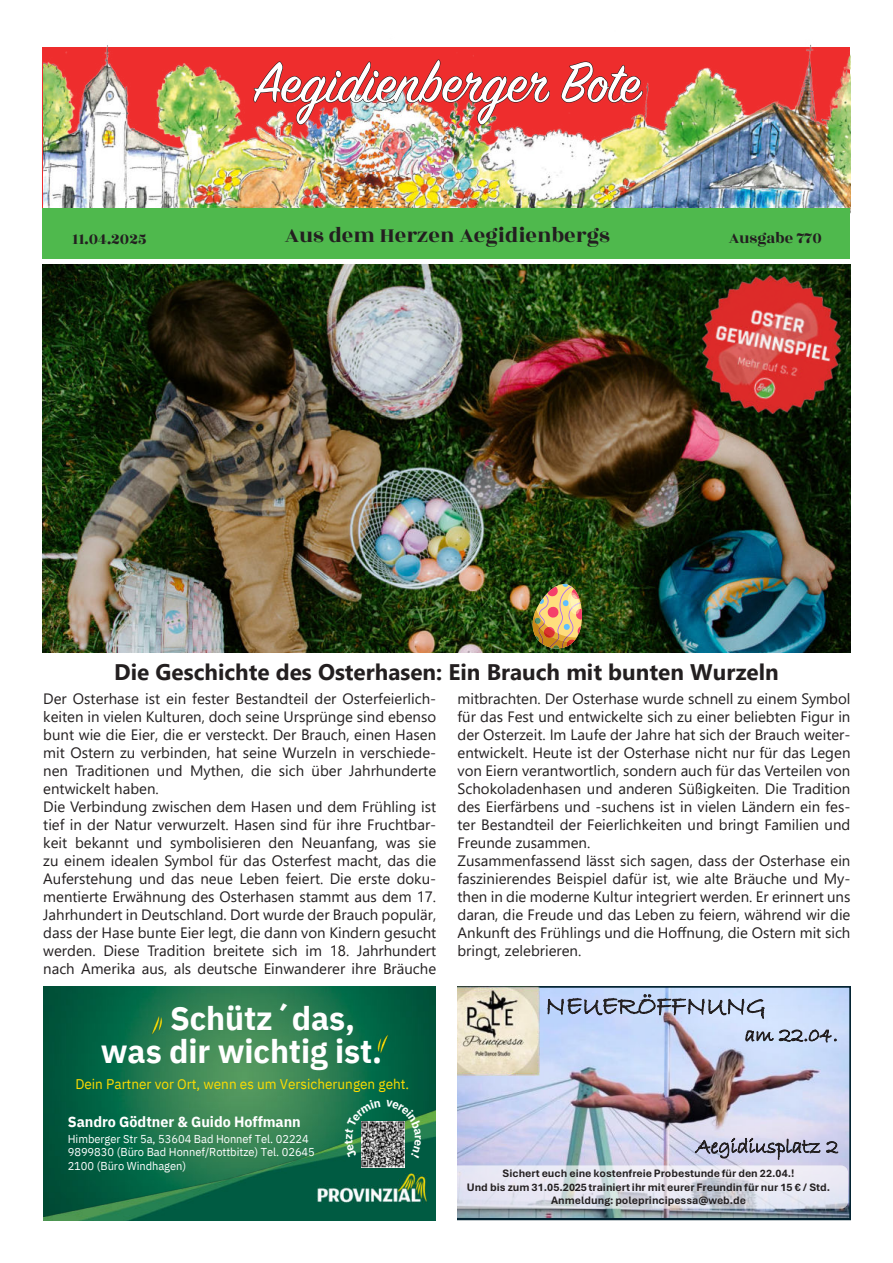
<style>
.page{position:relative;width:893px;height:1263px;background:#fff}
.page>*{position:absolute;margin:0;border:0;box-sizing:border-box;transform-origin:0 0}
.t1{font:62.4px "Sign Painter House Script";color:#fff}
.t2{font:700 32.85px/32.8px "IBM Plex Sans";letter-spacing:-.005em;color:#fff}
.t3{font:27px "Bradley Hand ITC";color:#231f20}
.t4{font:700 22.5px "Segoe UI";color:#231f20}
.t5{font:22.5px "Rozha One";color:#231f20}
.t6{font:21.15px "Bradley Hand ITC";color:#231f20}
.t7{font:16.5px "Rozha One";color:#231f20}
.t8{font:15px/18px "Segoe UI";color:#231f20}
.t9{font:700 14.85px "IBM Plex Sans";letter-spacing:-.005em;color:#fff}
.t10{font:13.95px "IBM Plex Sans";color:#fd0}
.t11{font:700 11.4px/13.5px "Aptos";color:#231f20;text-align:center}
.t12{font:11.4px/13.4px "IBM Plex Sans";letter-spacing:-.005em;color:#fff}
.s1{color:#231f20}
</style>
<div class="page">
<img style="left:43px;top:44px;width:807px;height:164px">
<div style="left:43px;top:208px;width:807px;height:51px;background:#4fb94d"></div>
<img style="left:43px;top:987px;width:393px;height:234px">
<img style="left:361px;top:1158px;width:44px;height:9px">
<img style="left:457px;top:986px;width:393px;height:234px">
<img style="left:457px;top:986px;width:83px;height:90px">
<svg style="left:457px;top:1165px;width:391px;height:44px;background:#dfe1ea"></svg>
<img style="left:43px;top:265px;width:807px;height:388px">
<img style="left:529px;top:581px;width:56px;height:70px">
<img style="left:686px;top:264px;width:165px;height:167px">
<svg style="left:345px;top:1099px;width:77px;height:59px;background:#38745b"></svg>
<h1 class="t1" style="left:253px;top:44px;width:388px">Aegidienb攀爀<span class="s1">g攀爀 Bote</span></h1>
<p class="t7" style="left:72px;top:232px;width:76px">11.04.2025</p>
<h3 class="t5" style="left:285px;top:226px;width:326px">Aus dem Herzen Aegidienbergs</h3>
<p class="t7" style="left:729px;top:232px;width:94px">Ausgabe 770</p>
<h3 class="t4" style="left:114px;top:663px;width:666px">Die Geschichte des Osterhasen: Ein Brauch mit bunten Wurzeln</h3>
<p class="t8" style="left:43px;top:691px;width:394px">Der Osterhase ist ein fester Bestandteil der Osterfeierlich&shy;keiten in vielen Kulturen, doch seine Ursprünge sind ebenso bunt wie die Eier, die er versteckt. Der Brauch, einen Hasen mit Ostern zu verbinden, hat seine Wurzeln in verschiede&shy;nen Traditionen und Mythen, die sich über Jahrhunderte entwickelt haben.<br>Die Verbindung zwischen dem Hasen und dem Frühling ist tief in der Natur verwurzelt. Hasen sind für ihre Fruchtbar&shy;keit bekannt und symbolisieren den Neuanfang, was sie zu einem idealen Symbol für das Osterfest macht, das die Auferstehung und das neue Leben feiert. Die erste doku&shy;mentierte Erwähnung des Osterhasen stammt aus dem 17.<br>Jahrhundert in Deutschland. Dort wurde der Brauch populär, dass der Hase bunte Eier legt, die dann von Kindern gesucht werden. Diese Tradition breitete sich im 18. Jahrhundert nach Amerika aus, als deutsche Einwanderer ihre Bräuche</p>
<p class="t8" style="left:457px;top:691px;width:394px">mitbrachten. Der Osterhase wurde schnell zu einem Symbol für das Fest und entwickelte sich zu einer beliebten Figur in der Osterzeit. Im Laufe der Jahre hat sich der Brauch weiter&shy;entwickelt. Heute ist der Osterhase nicht nur für das Legen von Eiern verantwortlich, sondern auch für das Verteilen von Schokoladenhasen und anderen Süßigkeiten. Die Tradition des Eierfärbens und -suchens ist in vielen Ländern ein fes&shy;ter Bestandteil der Feierlichkeiten und bringt Familien und Freunde zusammen.<br>Zusammenfassend lässt sich sagen, dass der Osterhase ein faszinierendes Beispiel dafür ist, wie alte Bräuche und My&shy;then in die moderne Kultur integriert werden. Er erinnert uns daran, die Freude und das Leben zu feiern, während wir die Ankunft des Frühlings und die Ho昀昀nung, die Ostern mit sich bringt, zelebrieren.</p>
<h2 class="t2" style="left:101px;top:999px;width:283px;text-indent:69px">Schütz´das, was dir wichtig ist.</h2>
<p class="t10" style="left:75px;top:1074px;width:335px">Dein Partner vor Ort, wenn es um Versicherungen geht.</p>
<p class="t9" style="left:68px;top:1110px;width:235px">Sandro Gödtner &amp; Guido Hoffmann</p>
<p class="t12" style="left:68px;top:1131px;width:249px">Himberger Str 5a, 53604 Bad Honnef Tel. 02224<br>9899830 (Büro Bad Honnef/Rottbitze) Tel. 02645<br>2100 (Büro Windhagen)</p>
<h3 class="t3" style="left:545px;top:995px;width:222px">NEUER÷FFNUNG</h3>
<h3 class="t6" style="left:745px;top:1027px;width:95px">am 22.04.</h3>
<h3 class="t6" style="left:696px;top:1138px;width:144px">Aegidiusplatz 2</h3>
<p class="t11" style="left:467px;top:1168px;width:365px">Sichert euch eine kostenfreie Probestunde f¸r den 22.04.!<br>Und bis zum 31.05.2025 trainiert ihr mit eurer Freundin für nur 15 € / Std.<br>Anmeldung: poleprincipessa@web.de</p>
</div>
